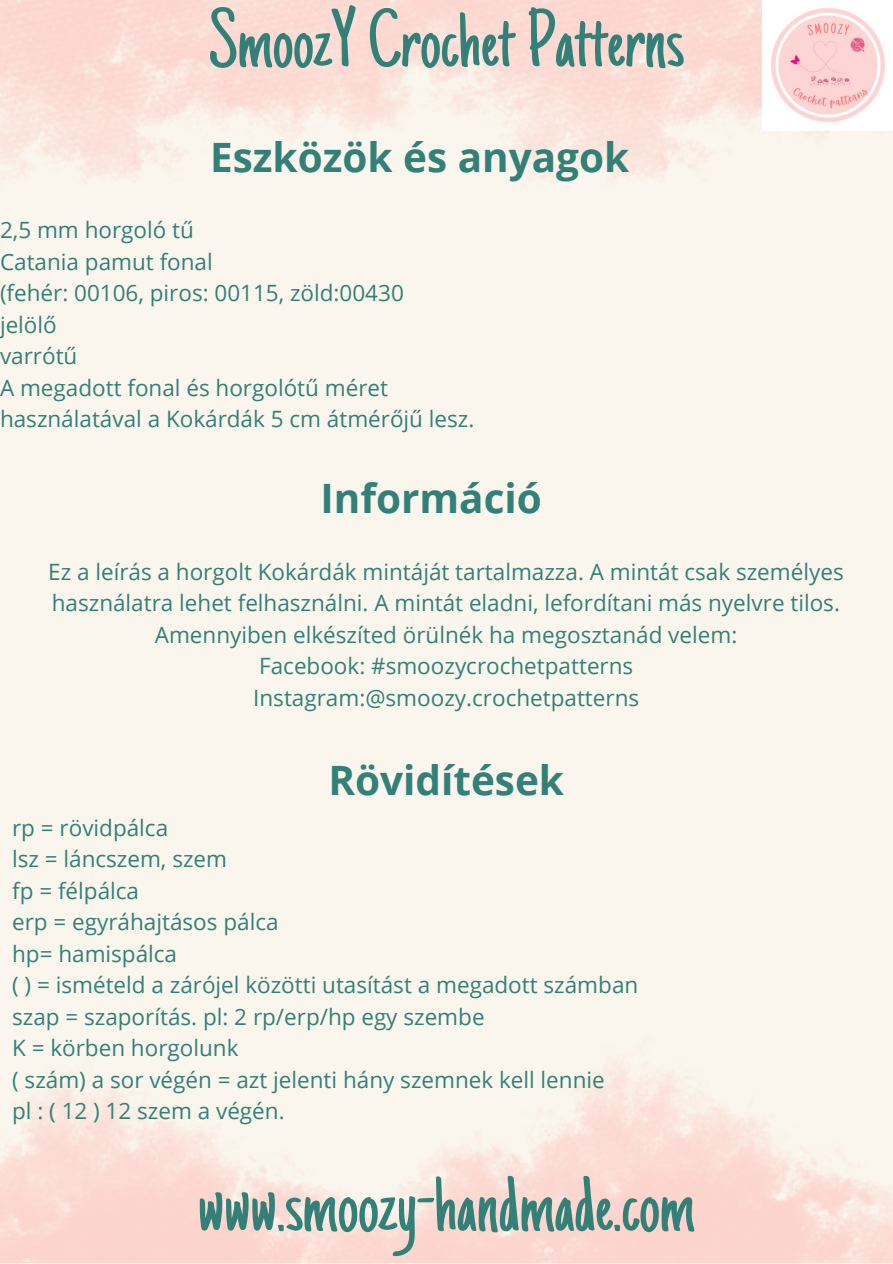
<style>
.page{position:relative;width:893px;height:1264px;background:#fff}
.page>*{position:absolute;margin:0;border:0;box-sizing:border-box;transform-origin:0 0}
.t1{font:82.5px "Just Another Hand";color:#328078}
.t2{font:700 40.5px "Open Sans";color:#328078}
.t3{font:22.5px/31.5px "Open Sans";color:#328078}
</style>
<div class="page">
<div style="left:0;top:0;width:892px;height:1262px;background:#faf6ed"></div>
<img style="left:733px;top:0;width:159px;height:134px">
<img style="left:762px;top:0;width:130px;height:130px">
<h1 class="t1" style="left:209px;top:8px;width:476px">SmoozYCrochetPatterns</h1>
<h2 class="t2" style="left:210px;top:129px;width:420px">Eszközök és anyagok</h2>
<p class="t3" style="left:0;top:214px;width:476px">2,5 mm horgoló tű<br>Catania pamut fonal<br>(fehér: 00106, piros: 00115, zöld:00430<br>jelölő<br>varrótű<br>A megadott fonal és horgolótű méret használatával a Kokárdák 5 cm átmérőjű lesz.</p>
<h2 class="t2" style="left:320px;top:470px;width:223px">Információ</h2>
<p class="t3" style="left:48px;top:555px;width:797px;text-align:center">Ez a leírás a horgolt Kokárdák mintáját tartalmazza. A mintát csak személyes használatra lehet felhasználni. A mintát eladni, lefordítani más nyelvre tilos.<br>Amennyiben elkészíted örülnék ha megosztanád velem:<br>Facebook: #smoozycrochetpatterns<br>Instagram:@smoozy.crochetpatterns</p>
<h2 class="t2" style="left:328px;top:751px;width:237px">Rövidítések</h2>
<p class="t3" style="left:12px;top:811px;width:627px">rp = rövidpálca<br>lsz = láncszem, szem<br>fp = félpálca<br>erp = egyráhajtásos pálca<br>hp= hamispálca<br>( ) = ismételd a zárójel közötti utasítást a megadott számban szap = szaporítás. pl: 2 rp/erp/hp egy szembe<br>K = körben horgolunk<br>( szám) a sor végén = azt jelenti hány szemnek kell lennie<br>pl : ( 12 ) 12 szem a végén.</p>
<h1 class="t1" style="left:198px;top:1172px;width:498px">www.smoozy-handmade.com</h1>
</div>
